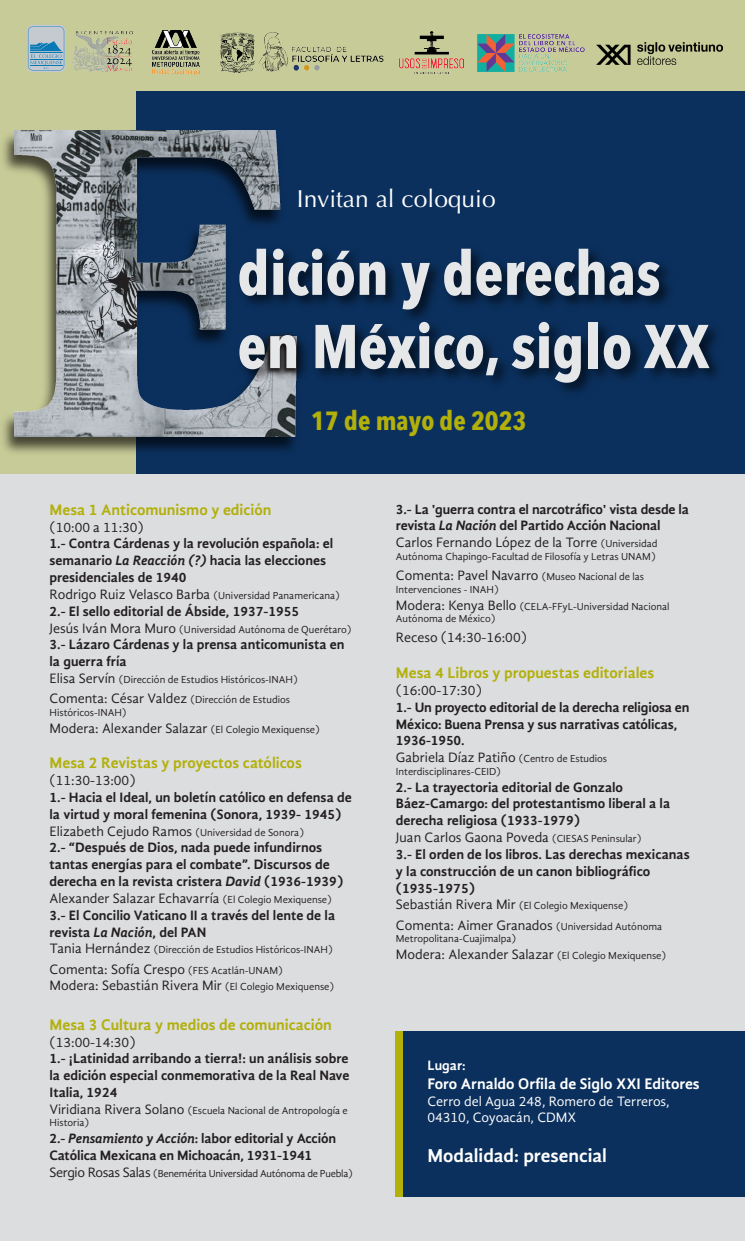
<style>
.page{position:relative;width:745px;height:1241px;background:#fff}
.page>*{position:absolute;margin:0;border:0;box-sizing:border-box;transform-origin:0 0}
.t1{font:700 60.99px/73.2px "Avenir Next Condensed";color:#e6e7e9}
.t2{font:700 26.25px "Avenir Next Condensed";color:#b2b00b}
.t3{font:24.5px "Optima";color:#fff}
.t4{font:700 19.25px "Gandhi Sans";color:#fff}
.t5{font:700 15.75px "Gandhi Sans";color:#b2b00b}
.t6{font:700 15.75px "Gandhi Sans";color:#fff}
.t7{font:700 14px/16.8px "Gandhi Sans";color:#231f20}
.t8{font:14px/16.8px "Gandhi Sans";color:#231f20}
.t9{font:14px/16.8px "Gandhi Sans";color:#fff}
.t10{font:700 14px "Gandhi Sans";color:#fff}
.t11{font:10.5px/20.3px "Gandhi Sans";color:#231f20}
.t12{font:10.5px "Gandhi Sans";letter-spacing:-.025em;color:#231f20}
.s1{font-style:italic}
.s2{font-size:14px}
.s3{font-size:10.5px}
.s4{font-weight:400}
.s5{font-weight:400;font-size:10.5px}
</style>
<div class="page">
<div style="left:0;top:0;width:744px;height:474px;background:#c6cb97"></div>
<div style="left:136px;top:91px;width:608px;height:386px;background:#0b305d"></div>
<svg style="left:27px;top:25px;width:38px;height:47px"></svg>
<svg style="left:28px;top:26px;width:36px;height:44px;background:#94b4c9"></svg>
<div style="left:0;top:474px;width:744px;height:766px;background:#dcdddf"></div>
<img style="left:477px;top:34px;width:106px;height:38px">
<img style="left:3px;top:130px;width:293px;height:323px">
<img style="left:15px;top:130px;width:281px;height:306px">
<img style="left:220px;top:33px;width:163px;height:39px">
<img style="left:399px;top:31px;width:64px;height:42px">
<div style="left:395px;top:1030px;width:349px;height:166px;background:#0b305d"></div>
<div style="left:395px;top:1030px;width:8px;height:166px;background:#b2b00b"></div>
<img style="left:232px;top:407px;width:64px;height:11px">
<img style="left:230px;top:236px;width:488px;height:171px">
<img style="left:596px;top:42px;width:125px;height:22px">
<img style="left:152px;top:31px;width:48px;height:43px">
<img style="left:72px;top:31px;width:60px;height:40px">
<h3 class="t3" style="left:297px;top:185px;width:200px">Invitan al coloquio</h3>
<h1 class="t1" style="left:237px;top:236px;width:473px">dición y derechas en México, siglo XX</h1>
<h2 class="t2" style="left:311px;top:405px;width:216px">17 de mayo de 2023</h2>
<p class="t5" style="left:49px;top:500px;width:223px">Mesa 1 Anticomunismo y edición</p>
<p class="t8" style="left:49px;top:518px;width:96px">(10:00 a 11:30)</p>
<p class="t7" style="left:49px;top:535px;width:285px">1.- Contra Cárdenas y la revolución española: el semanario <span class="s1">La Reacción (?)</span> hacia las elecciones presidenciales de 1940</p>
<p class="t11" style="left:49px;top:585px;width:292px"><span class="s2">Rodrigo Ruiz Velasco Barba</span> (Universidad Panamericana)</p>
<p class="t7" style="left:49px;top:602px;width:251px">2.- El sello editorial de Ábside, 1937-1955</p>
<p class="t11" style="left:49px;top:618px;width:303px"><span class="s2">Jesús Iván Mora Muro</span> (Universidad Autónoma de Querétaro)</p>
<p class="t7" style="left:49px;top:636px;width:296px">3.- Lázaro Cárdenas y la prensa anticomunista en la guerra fría</p>
<p class="t11" style="left:49px;top:669px;width:249px"><span class="s2">Elisa Servín</span> (Dirección de Estudios Históricos-INAH)<br><span class="s2">Comenta: César Valdez</span> (Dirección de Estudios</p>
<p class="t11" style="left:49px;top:702px;width:78px">Históricos-INAH)</p>
<p class="t8" style="left:49px;top:719px;width:271px">Modera: Alexander Salazar <span class="s3">(El Colegio Mexiquense)</span></p>
<p class="t5" style="left:49px;top:754px;width:253px">Mesa 2 Revistas y proyectos católicos</p>
<p class="t8" style="left:49px;top:772px;width:87px">(11:30-13:00)</p>
<p class="t7" style="left:49px;top:788px;width:303px">1.- Hacia el Ideal, un boletín católico en defensa de la virtud y moral femenina (Sonora, 1939- 1945)</p>
<p class="t11" style="left:49px;top:821px;width:256px"><span class="s2">Elizabeth Cejudo Ramos</span> (Universidad de Sonora)</p>
<p class="t7" style="left:49px;top:839px;width:295px">2.- “Después de Dios, nada puede infundirnos tantas energías para el combate”. Discursos de derecha en la revista cristera <span class="s1">David</span> (1936-1939)<br><span class="s4">Alexander Salazar Echavarría</span> <span class="s5">(El Colegio Mexiquense)<br></span>3.- El Concilio Vaticano II a través del lente de la revista <span class="s1">La Nación</span>, del PAN</p>
<p class="t11" style="left:49px;top:939px;width:284px"><span class="s2">Tania Hernández</span> (Dirección de Estudios Históricos-INAH)</p>
<p class="t8" style="left:49px;top:960px;width:286px">Comenta: Sofía Crespo <span class="s3">(FES Acatlán-UNAM)<br></span>Modera: Sebastián Rivera Mir <span class="s3">(El Colegio Mexiquense)</span></p>
<p class="t5" style="left:49px;top:1015px;width:283px">Mesa 3 Cultura y medios de comunicación</p>
<p class="t8" style="left:49px;top:1033px;width:87px">(13:00-14:30)</p>
<p class="t7" style="left:49px;top:1049px;width:301px;text-align:justify">1.- ¡Latinidad arribando a tierra!: un análisis sobre la edición especial conmemorativa de la Real Nave Italia, 1924</p>
<p class="t11" style="left:49px;top:1103px;width:299px;line-height:12.6px"><span class="s2">Viridiana Rivera Solano</span> (Escuela Nacional de Antropología e<br>Historia)</p>
<p class="t7" style="left:49px;top:1129px;width:288px">2.- <span class="s1">Pensamiento y Acción</span>: labor editorial y Acción<br>Católica Mexicana en Michoacán, 1931-1941</p>
<p class="t12" style="left:49px;top:1167px;width:304px"><span class="s2">Sergio Rosas Salas</span> (Benemérita Universidad Autónoma de Puebla)</p>
<p class="t7" style="left:395px;top:500px;width:294px">3.- La 'guerra contra el narcotráfico' vista desde la revista <span class="s1">La Nación</span> del Partido Acción Nacional<br><span class="s4">Carlos Fernando López de la Torre</span> <span class="s5">(Universidad</span></p>
<p class="t11" style="left:395px;top:546px;width:261px">Autónoma Chapingo-Facultad de Filosofía y Letras UNAM)</p>
<p class="t8" style="left:395px;top:567px;width:249px">Comenta: Pavel Navarro <span class="s3">(Museo Nacional de las</span></p>
<p class="t11" style="left:395px;top:580px;width:275px;line-height:16.8px">Intervenciones - INAH)<br><span class="s2">Modera: Kenya Bello</span> (CELA-FFyL-Universidad Nacional</p>
<p class="t11" style="left:395px;top:608px;width:101px">Autónoma de México)</p>
<p class="t8" style="left:395px;top:629px;width:132px">Receso (14:30-16:00)</p>
<p class="t5" style="left:395px;top:663px;width:260px">Mesa 4 Libros y propuestas editoriales</p>
<p class="t8" style="left:395px;top:681px;width:87px">(16:00-17:30)</p>
<p class="t7" style="left:395px;top:698px;width:295px">1.- Un proyecto editorial de la derecha religiosa en México: Buena Prensa y sus narrativas católicas, 1936-1950.<br><span class="s4">Gabriela Díaz Patiño</span> <span class="s5">(Centro de Estudios</span></p>
<p class="t11" style="left:395px;top:761px;width:106px">Interdisciplinares-CEID)</p>
<p class="t7" style="left:395px;top:778px;width:295px">2.- La trayectoria editorial de Gonzalo Báez-Camargo: del protestantismo liberal a la derecha religiosa (1933-1979)<br><span class="s4">Juan Carlos Gaona Poveda</span> <span class="s5">(CIESAS Peninsular)<br></span>3.- El orden de los libros. Las derechas mexicanas y la construcción de un canon bibliográfico (1935-1975)</p>
<p class="t11" style="left:395px;top:895px;width:233px"><span class="s2">Sebastián Rivera Mir</span> (El Colegio Mexiquense)</p>
<p class="t8" style="left:395px;top:916px;width:268px">Comenta: Aimer Granados <span class="s3">(Universidad Autónoma</span></p>
<p class="t11" style="left:395px;top:928px;width:122px">Metropolitana-Cuajimalpa)</p>
<p class="t8" style="left:395px;top:945px;width:271px">Modera: Alexander Salazar <span class="s3">(El Colegio Mexiquense)</span></p>
<p class="t10" style="left:427px;top:1056px;width:40px">Lugar:</p>
<p class="t6" style="left:427px;top:1074px;width:274px">Foro Arnaldo Orfila de Siglo XXI Editores</p>
<p class="t9" style="left:427px;top:1092px;width:244px">Cerro del Agua 248, Romero de Terreros,<br>04310, Coyoacán, CDMX</p>
<h3 class="t4" style="left:427px;top:1144px;width:181px">Modalidad: presencial</h3>
</div>
